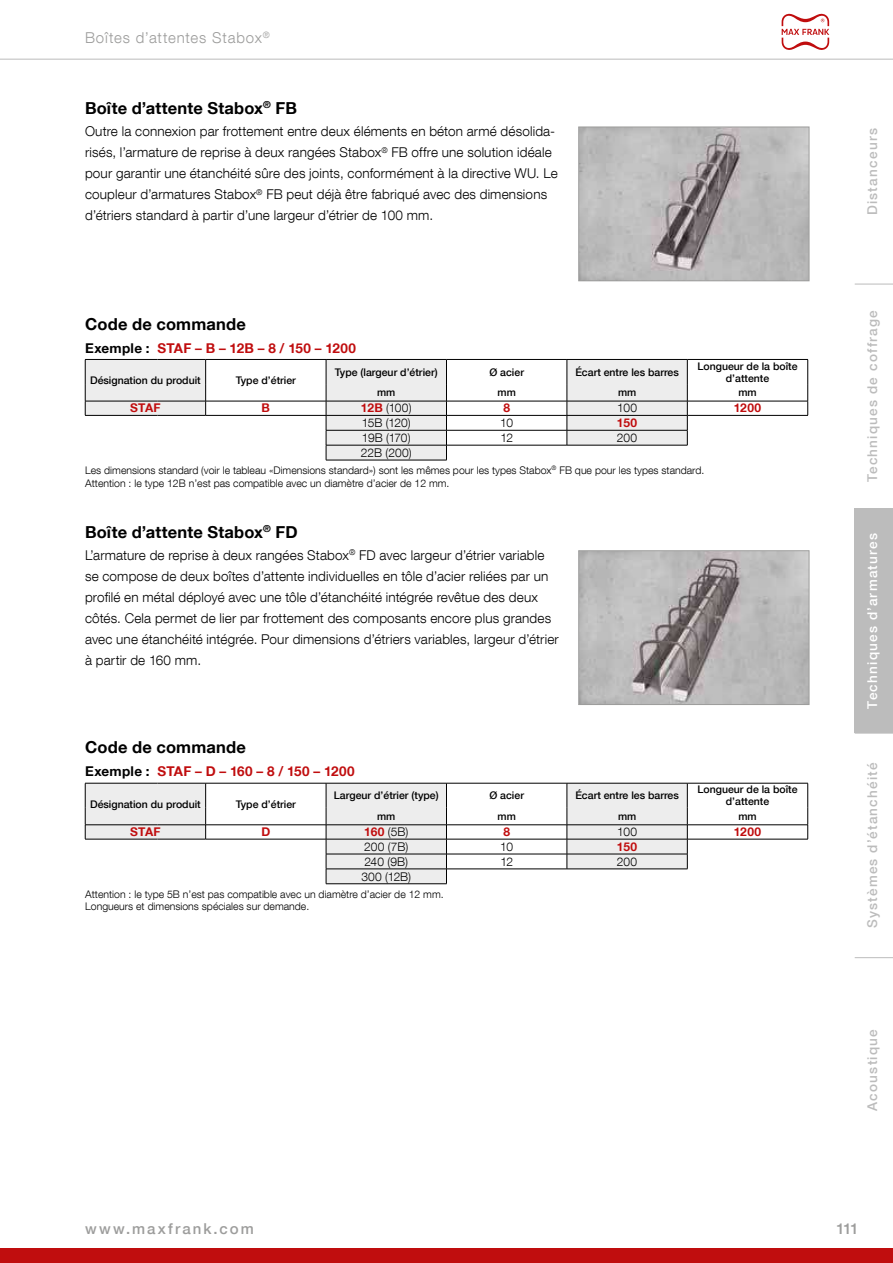
<style>
.page{position:relative;width:893px;height:1263px;background:#fff}
.page>*{position:absolute;margin:0;border:0;box-sizing:border-box;transform-origin:0 0}
.t1{font:700 16.5px "Helvetica Neue LT Com";letter-spacing:.01em;color:#000}
.t2{font:300 15px "Helvetica Neue LT Com";letter-spacing:.055em;color:#9d9d9c}
.t3{font:500 15px "Helvetica Neue LT Com";letter-spacing:.135em;color:#9d9d9c}
.t4{font:300 13.5px/21px "Helvetica Neue LT Com";letter-spacing:.01em;color:#000}
.t5{font:500 13.5px "Helvetica Neue LT Com";letter-spacing:.09em;color:#bcbcbc}
.t6{font:700 13.5px "Helvetica Neue LT Com";letter-spacing:.02em;color:#c00d0e}
.t7{font:500 13.5px "Helvetica Neue LT Com";letter-spacing:.09em;color:#fff}
.t8{font:300 12px "Helvetica Neue LT Com";color:#000}
.t9{font:700 12px "Helvetica Neue LT Com";letter-spacing:.02em;color:#c00d0e}
.t10{font:300 10.5px/12.6px "Helvetica Neue LT Com";color:#000}
.t11{font:500 10.5px/12px "Helvetica Neue LT Com";color:#000;text-align:center}
.s1{color:#000}
.s2{font-weight:700;color:#c00d0e}
</style>
<div class="page">
<hr style="left:0;top:59px;width:893px;height:1px;background:#bcbcbc">
<div style="left:0;top:1248px;width:893px;height:15px;background:#c00d0e"></div>
<svg style="left:782px;top:14px;width:47px;height:36px"></svg>
<svg style="left:578px;top:126px;width:232px;height:156px;background:#b3b2b2"></svg>
<hr style="left:206px;top:359px;width:120px;height:1px;background:#000">
<hr style="left:687px;top:359px;width:121px;height:1px;background:#000">
<hr style="left:206px;top:401px;width:120px;height:1px;background:#000">
<hr style="left:687px;top:401px;width:121px;height:1px;background:#000">
<svg style="left:85px;top:359px;width:121px;height:56px;background:#e1e1e1"></svg>
<hr style="left:85px;top:415px;width:73px;height:1px;background:#000">
<hr style="left:158px;top:415px;width:48px;height:1px;background:#000">
<hr style="left:206px;top:415px;width:120px;height:1px;background:#000">
<hr style="left:687px;top:415px;width:121px;height:1px;background:#000">
<svg style="left:807px;top:360px;width:1px;height:55px"></svg>
<hr style="left:326px;top:460px;width:121px;height:1px;background:#000">
<svg style="left:326px;top:359px;width:362px;height:101px"></svg>
<svg style="left:578px;top:550px;width:232px;height:155px;background:#afadae"></svg>
<hr style="left:206px;top:783px;width:120px;height:1px;background:#000">
<hr style="left:687px;top:783px;width:121px;height:1px;background:#000">
<hr style="left:206px;top:824px;width:120px;height:1px;background:#000">
<hr style="left:687px;top:824px;width:121px;height:1px;background:#000">
<svg style="left:85px;top:783px;width:121px;height:56px;background:#e1e1e1"></svg>
<hr style="left:85px;top:839px;width:73px;height:1px;background:#000">
<hr style="left:158px;top:839px;width:48px;height:1px;background:#000">
<hr style="left:206px;top:839px;width:120px;height:1px;background:#000">
<hr style="left:687px;top:839px;width:121px;height:1px;background:#000">
<svg style="left:807px;top:783px;width:1px;height:56px"></svg>
<svg style="left:326px;top:783px;width:362px;height:101px"></svg>
<div style="left:855px;top:509px;width:38px;height:224px;background:#bcbcbc"></div>
<hr style="left:855px;top:284px;width:38px;height:1px;background:#bcbcbc">
<hr style="left:855px;top:508px;width:38px;height:1px;background:#bcbcbc">
<hr style="left:855px;top:733px;width:38px;height:1px;background:#bcbcbc">
<hr style="left:855px;top:957px;width:38px;height:1px;background:#bcbcbc">
<p class="t2" style="left:85px;top:29px;width:186px">Boîtes d’attentes Stabox<sup>®</sup></p>
<p class="t1" style="left:85px;top:98px;width:213px">Boîte d’attente Stabox<sup>®</sup> FB</p>
<p class="t4" style="left:85px;top:121px;width:474px">Outre la connexion par frottement entre deux éléments en béton armé désolida&shy;risés, l’armature de reprise à deux rangées Stabox<sup>®</sup> FB offre une solution idéale pour garantir une étanchéité sûre des joints, conformément à la directive WU. Le coupleur d’armatures Stabox<sup>®</sup> FB peut déjà être fabriqué avec des dimensions d’étriers standard à partir d’une largeur d’étrier de 100 mm.</p>
<p class="t1" style="left:85px;top:313px;width:162px">Code de commande</p>
<p class="t6" style="left:85px;top:339px;width:272px"><span class="s1">Exemple :</span> STAF – B – 12B – 8 / 150 – 1200</p>
<p class="t11" style="left:90px;top:374px;width:112px">Désignation du produit</p>
<p class="t11" style="left:236px;top:374px;width:62px">Type d’étrier</p>
<p class="t11" style="left:335px;top:366px;width:104px">Type (largeur d’étrier)</p>
<p class="t11" style="left:489px;top:366px;width:36px">Ø acier</p>
<p class="t11" style="left:575px;top:366px;width:105px">Écart entre les barres</p>
<p class="t11" style="left:698px;top:360px;width:101px">Longueur de la boîte d’attente</p>
<p class="t11" style="left:377px;top:386px;width:20px">mm</p>
<p class="t11" style="left:498px;top:386px;width:20px">mm</p>
<p class="t11" style="left:618px;top:386px;width:20px">mm</p>
<p class="t11" style="left:738px;top:386px;width:20px">mm</p>
<p class="t9" style="left:130px;top:400px;width:32px">STAF</p>
<p class="t9" style="left:262px;top:400px;width:10px">B</p>
<p class="t8" style="left:361px;top:401px;width:52px"><span class="s2">12B</span> (100)</p>
<p class="t9" style="left:503px;top:400px;width:8px">8</p>
<p class="t8" style="left:617px;top:401px;width:21px">100</p>
<p class="t9" style="left:734px;top:400px;width:29px">1200</p>
<p class="t8" style="left:362px;top:415px;width:50px">15B (120)</p>
<p class="t8" style="left:500px;top:415px;width:14px">10</p>
<p class="t9" style="left:617px;top:415px;width:22px">150</p>
<p class="t8" style="left:362px;top:430px;width:50px">19B (170)</p>
<p class="t8" style="left:500px;top:430px;width:14px">12</p>
<p class="t8" style="left:617px;top:430px;width:22px">200</p>
<p class="t8" style="left:361px;top:445px;width:52px">22B (200)</p>
<p class="t10" style="left:85px;top:464px;width:621px">Les dimensions standard (voir le tableau «Dimensions standard») sont les mêmes pour les types Stabox<sup>®</sup> FB que pour les types standard.<br>Attention : le type 12B n’est pas compatible avec un diamètre d’acier de 12 mm.</p>
<p class="t1" style="left:85px;top:521px;width:214px">Boîte d’attente Stabox<sup>®</sup> FD</p>
<p class="t4" style="left:85px;top:544px;width:475px">L’armature de reprise à deux rangées Stabox<sup>®</sup> FD avec largeur d’étrier variable se compose de deux boîtes d’attente individuelles en tôle d’acier reliées par un profilé en métal déployé avec une tôle d’étanchéité intégrée revêtue des deux côtés. Cela permet de lier par frottement des composants encore plus grandes avec une étanchéité intégrée. Pour dimensions d’étriers variables, largeur d’étrier à partir de 160 mm.</p>
<p class="t1" style="left:85px;top:737px;width:162px">Code de commande</p>
<p class="t6" style="left:85px;top:763px;width:271px"><span class="s1">Exemple :</span> STAF – D – 160 – 8 / 150 – 1200</p>
<p class="t11" style="left:90px;top:798px;width:112px">Désignation du produit</p>
<p class="t11" style="left:236px;top:798px;width:62px">Type d’étrier</p>
<p class="t11" style="left:334px;top:789px;width:106px">Largeur d’étrier (type)</p>
<p class="t11" style="left:489px;top:789px;width:36px">Ø acier</p>
<p class="t11" style="left:575px;top:789px;width:105px">Écart entre les barres</p>
<p class="t11" style="left:698px;top:783px;width:101px">Longueur de la boîte d’attente</p>
<p class="t11" style="left:377px;top:810px;width:20px">mm</p>
<p class="t11" style="left:498px;top:810px;width:20px">mm</p>
<p class="t11" style="left:618px;top:810px;width:20px">mm</p>
<p class="t11" style="left:738px;top:810px;width:20px">mm</p>
<p class="t9" style="left:130px;top:824px;width:32px">STAF</p>
<p class="t9" style="left:261px;top:824px;width:10px">D</p>
<p class="t8" style="left:364px;top:824px;width:46px"><span class="s2">160</span> (5B)</p>
<p class="t9" style="left:503px;top:824px;width:8px">8</p>
<p class="t8" style="left:617px;top:824px;width:21px">100</p>
<p class="t9" style="left:734px;top:824px;width:29px">1200</p>
<p class="t8" style="left:364px;top:839px;width:46px">200 (7B)</p>
<p class="t8" style="left:500px;top:839px;width:14px">10</p>
<p class="t9" style="left:617px;top:839px;width:22px">150</p>
<p class="t8" style="left:364px;top:854px;width:45px">240 (9B)</p>
<p class="t8" style="left:500px;top:854px;width:14px">12</p>
<p class="t8" style="left:617px;top:854px;width:22px">200</p>
<p class="t8" style="left:361px;top:869px;width:51px">300 (12B)</p>
<p class="t10" style="left:85px;top:887px;width:360px">Attention : le type 5B n’est pas compatible avec un diamètre d’acier de 12 mm.<br>Longueurs et dimensions spéciales sur demande.</p>
<p class="t5" style="left:864px;top:215px;width:89px;rotate:-90deg">Distanceurs</p>
<p class="t5" style="left:864px;top:482px;width:174px;rotate:-90deg">Techniques de coffrage</p>
<p class="t7" style="left:864px;top:708px;width:177px;rotate:-90deg">Techniques d’armatures</p>
<p class="t5" style="left:864px;top:928px;width:167px;rotate:-90deg">Systèmes d’étanchéité</p>
<p class="t5" style="left:864px;top:1111px;width:83px;rotate:-90deg">Acoustique</p>
<p class="t3" style="left:85px;top:1220px;width:170px">www.maxfrank.com</p>
<p class="t3" style="left:836px;top:1220px;width:24px">111</p>
</div>
